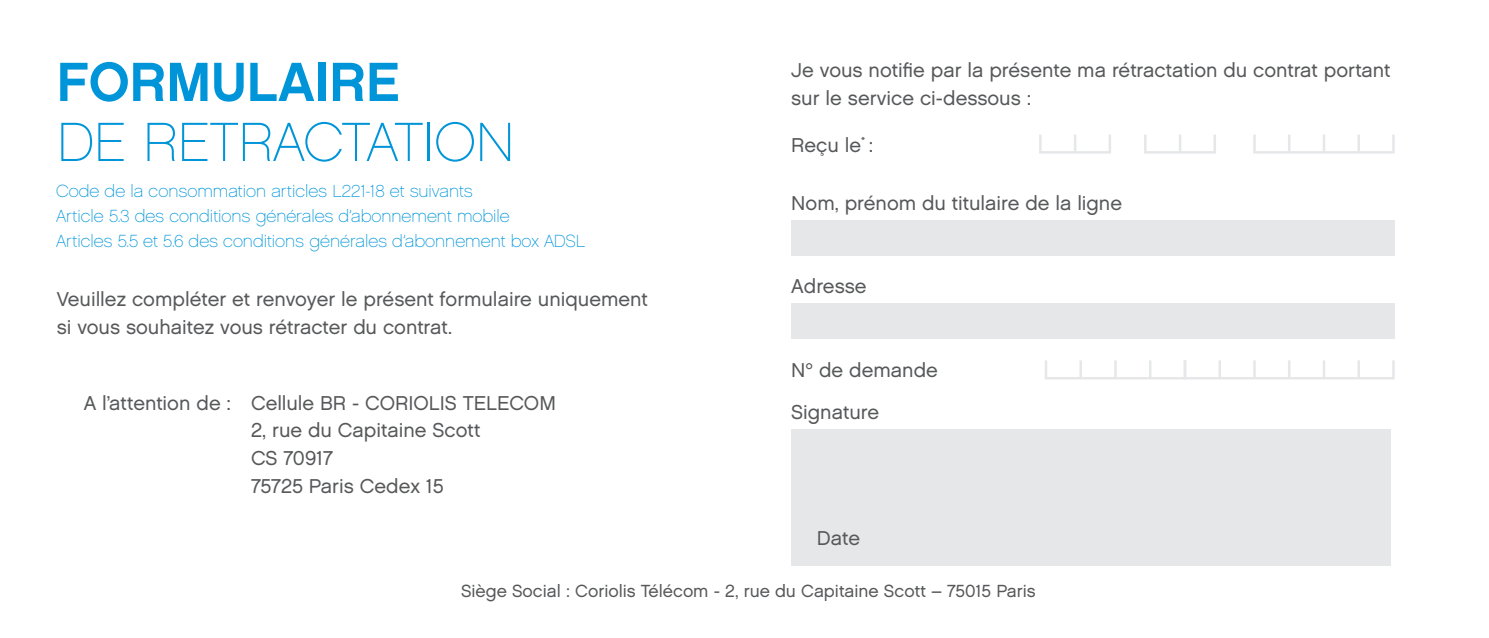
<style>
.page{position:relative;width:1489px;height:638px;background:#fff}
.page>*{position:absolute;margin:0;border:0;box-sizing:border-box;transform-origin:0 0}
.t1{font:55px "Chalet Paris Nineteen Sixty";color:#0095d9}
.t2{font:55px "Chalet New York Nineteen Sixty";color:#0095d9}
.t3{font:20px/27.5px "Chalet London Nineteen Sixty";color:#57585a}
.t4{font:17.5px/25px "Chalet Paris Nineteen Sixty";color:#0095d9}
.t5{font:17.5px "Chalet London Nineteen Sixty";color:#57585a}
</style>
<div class="page">
<div style="left:791px;top:429px;width:599px;height:136px;background:#e6e7e9"></div>
<div style="left:1039px;top:133px;width:72px;height:21px;border:2px solid #e6e7e9"></div>
<div style="left:1143px;top:133px;width:72px;height:21px;border:2px solid #e6e7e9"></div>
<div style="left:1253px;top:133px;width:141px;height:21px;border:2px solid #e6e7e9"></div>
<div style="left:1044px;top:359px;width:142px;height:20px;border:2px solid #e6e7e9"></div>
<div style="left:1183px;top:359px;width:211px;height:20px;border:2px solid #e6e7e9"></div>
<hr style="left:1073px;top:134px;width:3px;height:18px;background:#e6e7e9">
<hr style="left:1178px;top:134px;width:3px;height:18px;background:#e6e7e9">
<hr style="left:1287px;top:134px;width:3px;height:18px;background:#e6e7e9">
<svg style="left:1079px;top:360px;width:2px;height:18px"></svg>
<svg style="left:1218px;top:360px;width:2px;height:18px"></svg>
<hr style="left:1322px;top:360px;width:3px;height:18px;background:#e6e7e9">
<svg style="left:1357px;top:134px;width:2px;height:18px"></svg>
<hr style="left:1148px;top:360px;width:3px;height:18px;background:#e6e7e9">
<hr style="left:1287px;top:360px;width:3px;height:18px;background:#e6e7e9">
<hr style="left:1322px;top:134px;width:3px;height:18px;background:#e6e7e9">
<svg style="left:1114px;top:360px;width:2px;height:18px"></svg>
<svg style="left:1253px;top:360px;width:2px;height:18px"></svg>
<svg style="left:1357px;top:360px;width:2px;height:18px"></svg>
<div style="left:791px;top:220px;width:603px;height:35px;background:#e6e7e9"></div>
<div style="left:791px;top:303px;width:603px;height:35px;background:#e6e7e9"></div>
<h1 class="t2" style="left:57px;top:47px;width:344px">FORMULAIRE</h1>
<h1 class="t1" style="left:57px;top:110px;width:459px">DE RETRACTATION</h1>
<p class="t4" style="left:56px;top:178px;width:530px">Code de la consommation articles L221-18 et suivants<br>Article 5.3 des conditions générales d’abonnement mobile<br>Articles 5.5 et 5.6 des conditions générales d’abonnement box ADSL</p>
<p class="t3" style="left:57px;top:285px;width:592px">Veuillez compléter et renvoyer le présent formulaire uniquement si vous souhaitez vous rétracter du contrat.</p>
<p class="t3" style="left:251px;top:389px;width:306px;text-indent:-167px">A l’attention de : Cellule BR - CORIOLIS TELECOM<br>2, rue du Capitaine Scott<br>CS 70917<br>75725 Paris Cedex 15</p>
<p class="t3" style="left:791px;top:56px;width:600px">Je vous notifie par la présente ma rétractation du contrat portant sur le service ci-dessous :</p>
<p class="t3" style="left:791px;top:131px;width:83px">Reçu le<sup>*</sup> :</p>
<p class="t3" style="left:791px;top:189px;width:332px">Nom, prénom du titulaire de la ligne</p>
<p class="t3" style="left:791px;top:272px;width:77px">Adresse</p>
<p class="t3" style="left:791px;top:356px;width:148px">N° de demande</p>
<p class="t3" style="left:791px;top:398px;width:89px">Signature</p>
<p class="t3" style="left:817px;top:524px;width:45px">Date</p>
<p class="t5" style="left:461px;top:580px;width:576px">Siège Social : Coriolis Télécom - 2, rue du Capitaine Scott – 75015 Paris</p>
</div>
